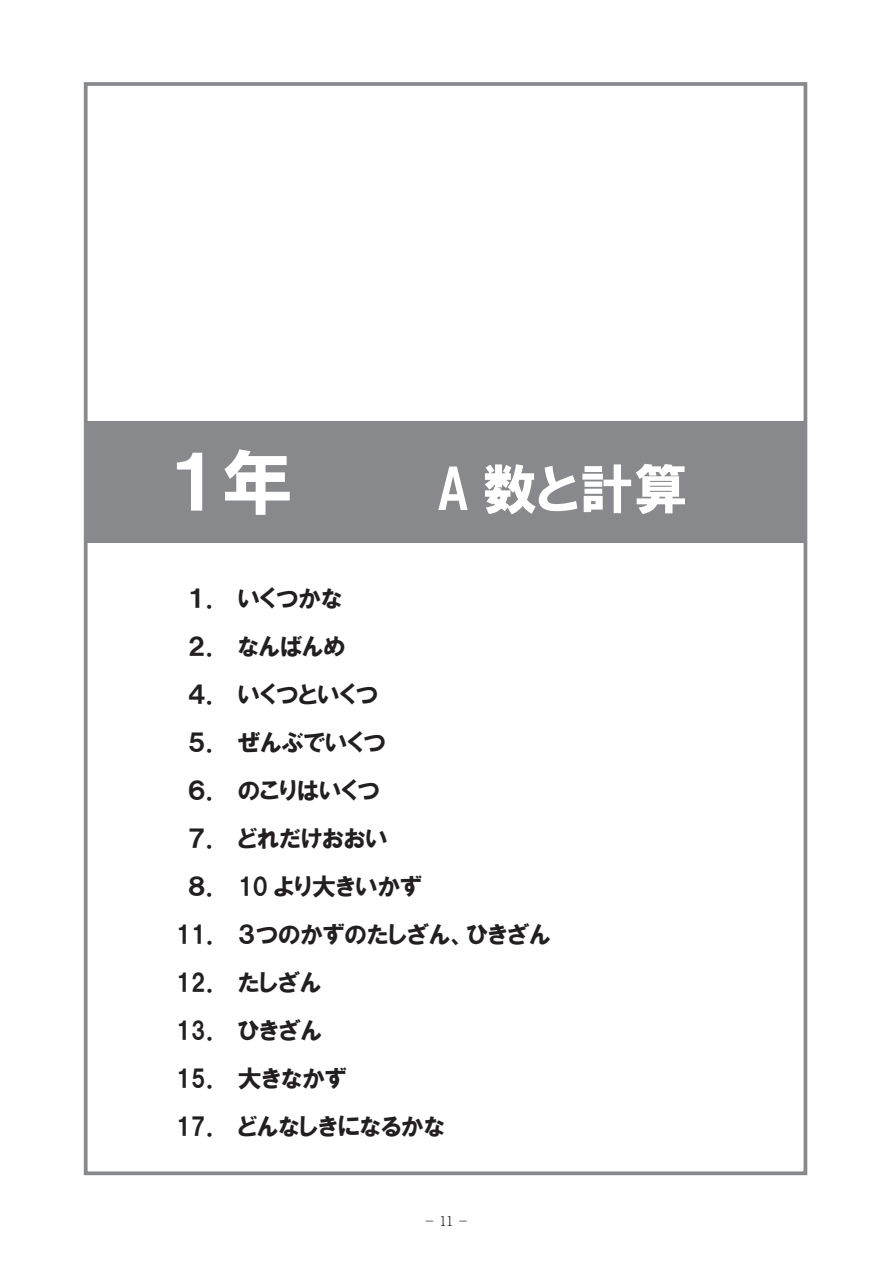
<style>
.page{position:relative;width:893px;height:1263px;background:#fff}
.page>*{position:absolute;margin:0;border:0;box-sizing:border-box;transform-origin:0 0}
.t1{font:72px "HGP Soei Kakugothic UB";color:#fff}
.t2{font:54px "HGP Soei Kakugothic UB";color:#fff}
.t3{font:24px "HGP Soei Kakugothic UB";color:#231f20}
.t4{font:300 13.5px "Ryumin Pro";color:#231f20}
</style>
<div class="page">
<div style="left:84px;top:82px;width:723px;height:1093px;border:4px solid #87898c"></div>
<div style="left:84px;top:421px;width:722px;height:122px;background:#87898c"></div>
<h1 class="t1" style="left:168px;top:446px;width:128px">１年</h1>
<h2 class="t2" style="left:437px;top:462px;width:252px">A 数と計算</h2>
<p class="t3" style="left:188px;top:586px;width:156px">１． いくつかな</p>
<p class="t3" style="left:188px;top:634px;width:159px">２． なんばんめ</p>
<p class="t3" style="left:188px;top:682px;width:192px">４． いくつといくつ</p>
<p class="t3" style="left:188px;top:730px;width:199px">５． ぜんぶでいくつ</p>
<p class="t3" style="left:188px;top:778px;width:194px">６． のこりはいくつ</p>
<p class="t3" style="left:188px;top:826px;width:202px">７． どれだけおおい</p>
<p class="t3" style="left:188px;top:874px;width:236px">８． 10 より大きいかず</p>
<p class="t3" style="left:176px;top:922px;width:376px">11． ３つのかずのたしざん、ひきざん</p>
<p class="t3" style="left:176px;top:970px;width:147px">12． たしざん</p>
<p class="t3" style="left:176px;top:1018px;width:148px">13． ひきざん</p>
<p class="t3" style="left:176px;top:1066px;width:172px">15． 大きなかず</p>
<p class="t3" style="left:176px;top:1114px;width:271px">17． どんなしきになるかな</p>
<p class="t4" style="left:423px;top:1210px;width:49px">－11－</p>
</div>
